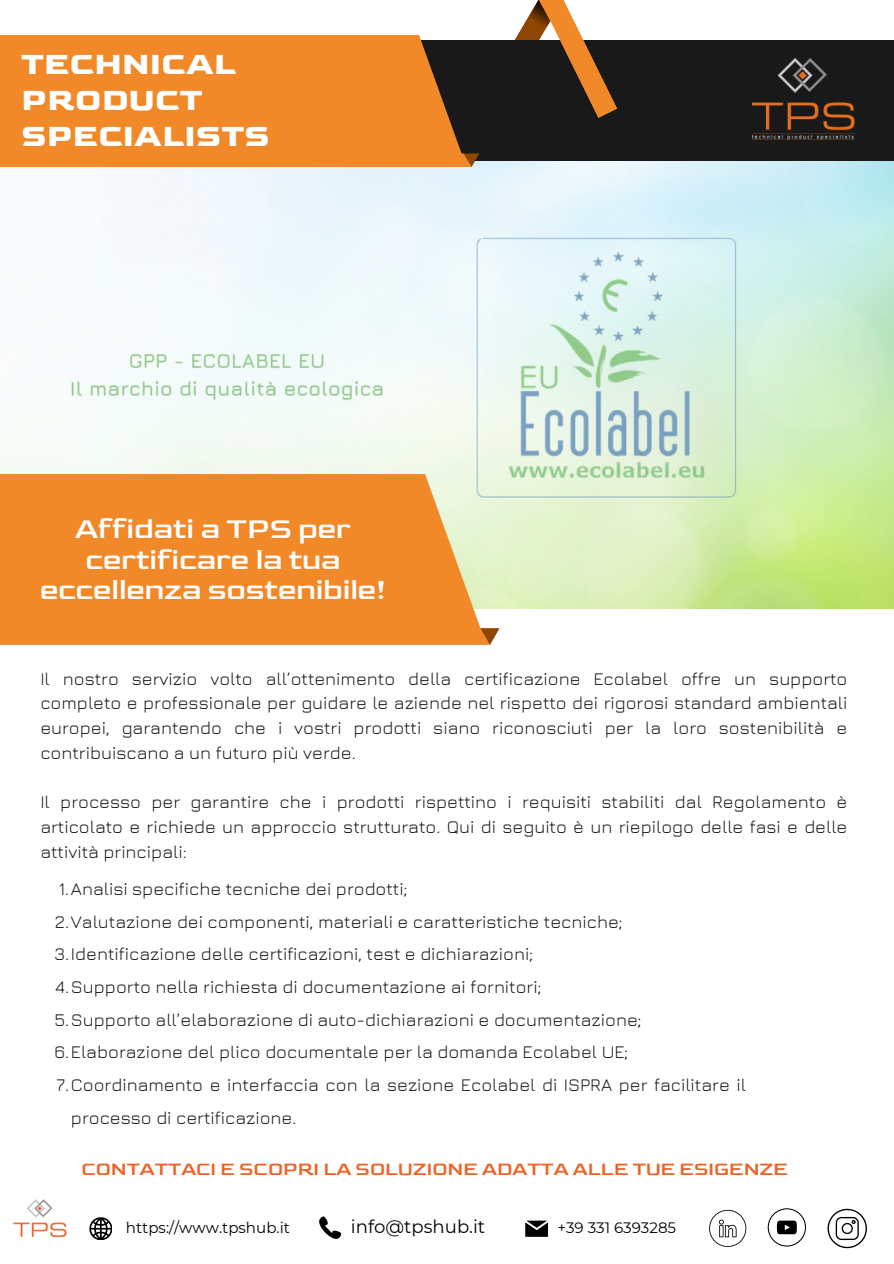
<style>
.page{position:relative;width:894px;height:1264px;background:#fff}
.page>*{position:absolute;margin:0;border:0;box-sizing:border-box;transform-origin:0 0}
.t1{font:700 32.1px/36px "Goldman";color:#fff}
.t2{font:29.55px/30.3px "Goldman";color:#fff;text-align:center}
.t3{font:19.05px "Goldman";color:#ec6327}
.t4{font:18px/24.8px "Jura";color:#191919;text-align:justify}
.t5{font:18px "Montserrat";color:#000}
.t6{font:15px "Montserrat";color:#000}
</style>
<div class="page">
<img style="left:0;top:161px;width:893px;height:447px">
<div style="left:395px;top:40px;width:498px;height:121px;background:#191919"></div>
<svg style="left:0;top:0;width:617px;height:167px"></svg>
<div style="left:0;top:35px;width:465px;height:128px;background:#f18929"></div>
<svg style="left:0;top:628px;width:499px;height:17px;background:#ef892b"></svg>
<div style="left:0;top:474px;width:481px;height:156px;background:#f18929"></div>
<svg style="left:89px;top:1217px;width:23px;height:22px"></svg>
<svg style="left:319px;top:1216px;width:22px;height:22px"></svg>
<svg style="left:525px;top:1220px;width:22px;height:16px"></svg>
<img style="left:13px;top:1199px;width:54px;height:38px">
<svg style="left:709px;top:1209px;width:37px;height:37px"></svg>
<svg style="left:767px;top:1208px;width:38px;height:38px"></svg>
<svg style="left:827px;top:1208px;width:39px;height:40px"></svg>
<img style="left:752px;top:59px;width:103px;height:81px">
<p class="t1" style="left:21px;top:46px;width:250px">TECHNICAL<br>PRODUCT<br>SPECIALISTS</p>
<p class="t2" style="left:40px;top:514px;width:347px">Affidati a TPS per certificare la tua eccellenza sostenibile!</p>
<p class="t4" style="left:40px;top:665px;width:808px">Il nostro servizio volto all’ottenimento della certificazione Ecolabel offre un supporto completo e professionale per guidare le aziende nel rispetto dei rigorosi standard ambientali europei, garantendo che i vostri prodotti siano riconosciuti per la loro sostenibilità e contribuiscano a un futuro più verde.</p>
<p class="t4" style="left:40px;top:789px;width:808px">Il processo per garantire che i prodotti rispettino i requisiti stabiliti dal Regolamento è articolato e richiede un approccio strutturato. Qui di seguito è un riepilogo delle fasi e delle attività principali:</p>
<p class="t4" style="left:59px;top:876px;width:350px">1.Analisi specifiche tecniche dei prodotti;</p>
<p class="t4" style="left:55px;top:908px;width:569px">2.Valutazione dei componenti, materiali e caratteristiche tecniche;</p>
<p class="t4" style="left:54px;top:941px;width:480px">3.Identificazione delle certificazioni, test e dichiarazioni;</p>
<p class="t4" style="left:55px;top:973px;width:487px">4.Supporto nella richiesta di documentazione ai fornitori;</p>
<p class="t4" style="left:54px;top:1006px;width:588px">5.Supporto all’elaborazione di auto-dichiarazioni e documentazione;</p>
<p class="t4" style="left:54px;top:1039px;width:575px">6.Elaborazione del plico documentale per la domanda Ecolabel UE;</p>
<h3 class="t4" style="left:71px;top:1067px;width:676px;line-height:32.7px;text-indent:-14px">7.Coordinamento e interfaccia con la sezione Ecolabel di ISPRA per facilitare il processo di certificazione.</h3>
<p class="t3" style="left:81px;top:1157px;width:708px">CONTATTACI E SCOPRI LA SOLUZIONE ADATTA ALLE TUE ESIGENZE</p>
<h4 class="t6" style="left:126px;top:1218px;width:165px">https://www.tpshub.it</h4>
<h2 class="t5" style="left:351px;top:1215px;width:136px">info@tpshub.it</h2>
<p class="t6" style="left:557px;top:1218px;width:120px">+39 331 6393285</p>
</div>
